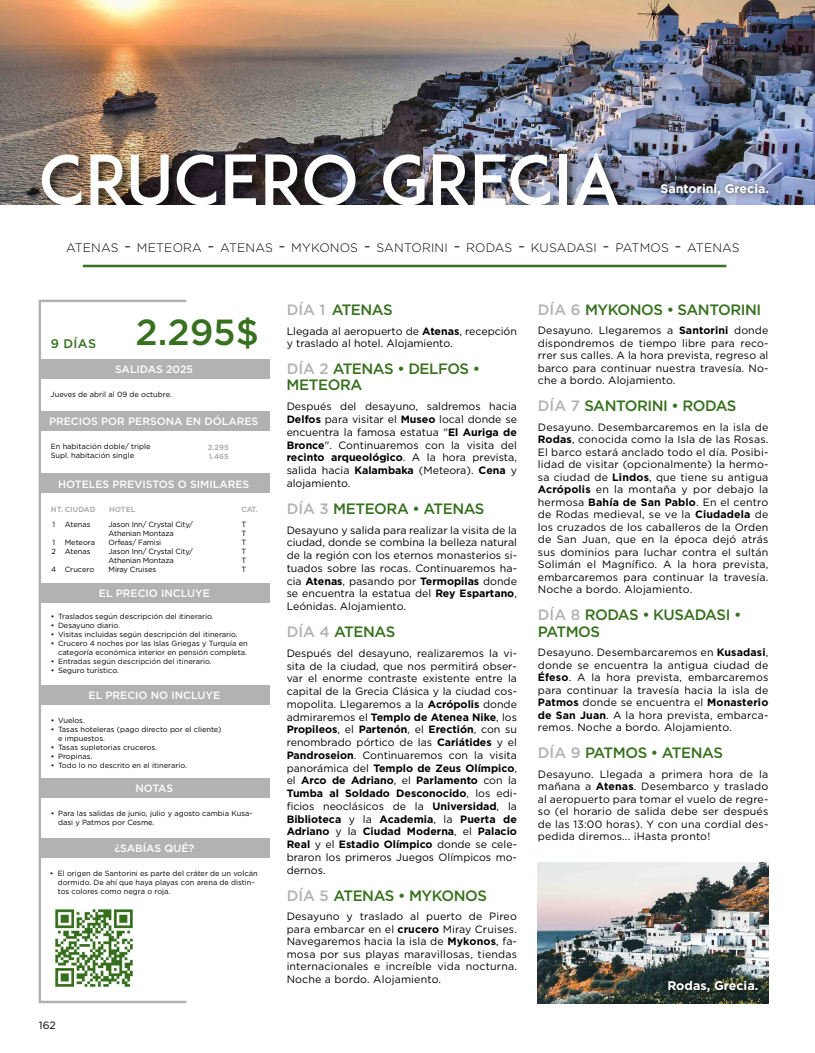
<style>
.page{position:relative;width:815px;height:1053px;background:#fff}
.page>*{position:absolute;margin:0;border:0;box-sizing:border-box;transform-origin:0 0}
.t1{font:68.75px "ADAM.CGPRO";color:#fff}
.t2{font:500 36.25px "Gotham";color:#37701e}
.t3{font:500 15px/16.2px "Gotham";letter-spacing:-.03em;color:#37701e}
.t4{font:700 12.5px "Gotham";color:#fff}
.t5{font:500 12.5px "Gotham";color:#37701e}
.t6{font:300 12.25px "Gotham";letter-spacing:.015em;color:#000}
.t7{font:10.62px/12.5px "Gotham";color:#000;text-align:justify}
.t8{font:500 10.62px "Gotham";color:#fff}
.t9{font:10.62px "Gotham";color:#010202}
.t10{font:7.5px/9px "Gotham";color:#000}
.t11{font:7.5px/9px "Gotham";letter-spacing:-.02em;color:#000}
.t12{font:700 7.5px/9px "Gotham";color:#b3b2b2}
.s1{font-size:17.5px}
.s2{color:#b3b2b2}
.s3{font-weight:700}
</style>
<div class="page">
<img style="left:0;top:0;width:815px;height:205px">
<div style="left:40px;top:151px;width:589px;height:66px;background:#000;opacity:.6"></div>
<div style="left:0;top:206px;width:815px;height:23px;background:#fff"></div>
<hr style="left:83px;top:265px;width:643px;height:2px;background:#37701e">
<div style="left:39px;top:299px;width:149px;height:704px;border:2px solid #b3b2b2"></div>
<div style="left:39px;top:359px;width:230px;height:20px;background:#b3b2b2"></div>
<div style="left:39px;top:411px;width:230px;height:19px;background:#b3b2b2"></div>
<div style="left:39px;top:473px;width:231px;height:20px;background:#b3b2b2"></div>
<div style="left:39px;top:583px;width:231px;height:20px;background:#b3b2b2"></div>
<div style="left:39px;top:685px;width:231px;height:19px;background:#b3b2b2"></div>
<div style="left:39px;top:778px;width:231px;height:20px;background:#b3b2b2"></div>
<div style="left:39px;top:838px;width:231px;height:19px;background:#b3b2b2"></div>
<img style="left:54px;top:905px;width:80px;height:83px">
<div style="left:655px;top:178px;width:119px;height:23px;background:#000;opacity:.75"></div>
<img style="left:538px;top:862px;width:231px;height:141px">
<div style="left:661px;top:974px;width:103px;height:24px;background:#000;opacity:.75"></div>
<h1 class="t1" style="left:39px;top:138px;width:583px">CRUCERO GRECIA</h1>
<p class="t6" style="left:66px;top:240px;width:675px">ATENAS <span class="s1">-</span> METEORA <span class="s1">-</span> ATENAS <span class="s1">-</span> MYKONOS <span class="s1">-</span> SANTORINI <span class="s1">-</span> RODAS <span class="s1">-</span> KUSADASI <span class="s1">-</span> PATMOS <span class="s1">-</span> ATENAS</p>
<p class="t4" style="left:660px;top:180px;width:110px">Santorini, Grecia.</p>
<p class="t5" style="left:51px;top:335px;width:47px">9 DÍAS</p>
<h2 class="t2" style="left:135px;top:308px;width:125px">2.295$</h2>
<p class="t8" style="left:115px;top:363px;width:80px">SALIDAS 2025</p>
<p class="t10" style="left:51px;top:390px;width:123px">Jueves de abril al 09 de octubre.</p>
<p class="t8" style="left:49px;top:414px;width:211px">PRECIOS POR PERSONA EN DÓLARES</p>
<p class="t10" style="left:51px;top:442px;width:101px">En habitación doble/ triple<br>Supl. habitación single</p>
<p class="t8" style="left:58px;top:477px;width:193px">HOTELES PREVISTOS O SIMILARES</p>
<p class="t12" style="left:208px;top:442px;width:23px">2.295<br>1.465</p>
<p class="t12" style="left:51px;top:504px;width:46px">NT. CIUDAD</p>
<p class="t10" style="left:52px;top:519px;width:4px">1</p>
<p class="t10" style="left:51px;top:537px;width:6px">1<br>2</p>
<p class="t10" style="left:51px;top:564px;width:7px">4</p>
<p class="t10" style="left:65px;top:519px;width:27px">Atenas</p>
<p class="t10" style="left:65px;top:537px;width:32px">Meteora<br>Atenas</p>
<p class="t10" style="left:65px;top:564px;width:31px">Crucero</p>
<p class="t12" style="left:109px;top:504px;width:28px">HOTEL</p>
<p class="t11" style="left:109px;top:519px;width:86px">Jason Inn/ Crystal City/<br>Athenian Montaza<br>Orfeas/ Famisi<br>Jason Inn/ Crystal City/<br>Athenian Montaza<br>Miray Cruises</p>
<p class="t8" style="left:99px;top:586px;width:112px">EL PRECIO INCLUYE</p>
<p class="t12" style="left:242px;top:504px;width:17px">CAT.</p>
<p class="t10" style="left:242px;top:519px;width:6px;text-align:justify">T T T T T T</p>
<p class="t10" style="left:51px;top:611px;width:164px">• Traslados según descripción del itinerario.</p>
<p class="t10" style="left:51px;top:620px;width:70px">• Desayuno diario.</p>
<p class="t10" style="left:51px;top:629px;width:188px">• Visitas incluidas según descripción del itinerario.</p>
<p class="t10" style="left:51px;top:638px;width:198px;text-align:right">• Crucero 4 noches por las Islas Griegas y Turquía en categoría económica interior en pensión completa.</p>
<p class="t10" style="left:51px;top:656px;width:162px">• Entradas según descripción del itinerario.</p>
<p class="t10" style="left:51px;top:665px;width:69px">• Seguro turístico.</p>
<p class="t8" style="left:89px;top:688px;width:133px">EL PRECIO NO INCLUYE</p>
<p class="t10" style="left:51px;top:716px;width:35px">• Vuelos.</p>
<p class="t10" style="left:58px;top:725px;width:165px;text-indent:-7px">• Tasas hoteleras (pago directo por el cliente) e impuestos.</p>
<p class="t10" style="left:51px;top:743px;width:108px">• Tasas supletorias cruceros.</p>
<p class="t10" style="left:51px;top:752px;width:43px">• Propinas.</p>
<p class="t10" style="left:51px;top:761px;width:137px">• Todo lo no descrito en el itinerario.</p>
<p class="t8" style="left:135px;top:781px;width:40px">NOTAS</p>
<p class="t10" style="left:58px;top:808px;width:196px;text-indent:-7px">• Para las salidas de junio, julio y agosto cambia Kusa&shy;dasi y Patmos por Cesme.</p>
<p class="t8" style="left:114px;top:841px;width:82px">¿SABÍAS QUÉ?</p>
<p class="t10" style="left:58px;top:868px;width:201px">El origen de Santorini es parte del cráter de un volcán dormido. De ahí que haya playas con arena de distin&shy;tos colores como negra o roja.</p>
<p class="t10" style="left:50px;top:868px;width:5px">•</p>
<p class="t9" style="left:39px;top:1018px;width:19px">162</p>
<h3 class="t3" style="left:287px;top:301px;width:108px"><span class="s2">DÍA 1</span> ATENAS</h3>
<p class="t7" style="left:287px;top:324px;width:232px">Llegada al aeropuerto de <span class="s3">Atenas</span>, recepción y traslado al hotel. Alojamiento.</p>
<h3 class="t3" style="left:287px;top:360px;width:195px"><span class="s2">DÍA 2</span> ATENAS • DELFOS •<br>METEORA</h3>
<p class="t7" style="left:287px;top:400px;width:232px">Después del desayuno, saldremos hacia <span class="s3">Delfos</span> para visitar el <span class="s3">Museo</span> local donde se encuentra la famosa estatua "<span class="s3">El Auriga de Bronce</span>". Continuaremos con la visita del <span class="s3">recinto arqueológico</span>. A la hora prevista, salida hacia <span class="s3">Kalambaka</span> (Meteora). <span class="s3">Cena</span> y alojamiento.</p>
<h3 class="t3" style="left:287px;top:500px;width:199px"><span class="s2">DÍA 3</span> METEORA • ATENAS</h3>
<p class="t7" style="left:287px;top:523px;width:232px">Desayuno y salida para realizar la visita de la ciudad, donde se combina la belleza natural de la región con los eternos monasterios si&shy;tuados sobre las rocas. Continuaremos ha&shy;cia <span class="s3">Atenas</span>, pasando por <span class="s3">Termopilas</span> donde se encuentra la estatua del <span class="s3">Rey Espartano</span>, Leónidas. Alojamiento.</p>
<h3 class="t3" style="left:287px;top:623px;width:110px"><span class="s2">DÍA 4</span> ATENAS</h3>
<p class="t7" style="left:287px;top:646px;width:232px">Después del desayuno, realizaremos la vi&shy;sita de la ciudad, que nos permitirá obser&shy;var el enorme contraste existente entre la capital de la Grecia Clásica y la ciudad cos&shy;mopolita. Llegaremos a la <span class="s3">Acrópolis</span> donde admiraremos el <span class="s3">Templo de Atenea Nike</span>, los <span class="s3">Propileos</span>, el <span class="s3">Partenón</span>, el <span class="s3">Erectión</span>, con su renombrado pórtico de las <span class="s3">Cariátides</span> y el <span class="s3">Pandroseion</span>. Continuaremos con la visita panorámica del <span class="s3">Templo de Zeus Olímpico</span>, el <span class="s3">Arco de Adriano</span>, el <span class="s3">Parlamento</span> con la <span class="s3">Tumba al Soldado Desconocido</span>, los edi&shy;ficios neoclásicos de la <span class="s3">Universidad</span>, la <span class="s3">Biblioteca</span> y la <span class="s3">Academia</span>, la <span class="s3">Puerta de Adriano</span> y la <span class="s3">Ciudad Moderna</span>, el <span class="s3">Palacio Real</span> y el <span class="s3">Estadio Olímpico</span> donde se cele&shy;braron los primeros Juegos Olímpicos mo&shy;dernos.</p>
<h3 class="t3" style="left:287px;top:886px;width:202px"><span class="s2">DÍA 5</span> ATENAS • MYKONOS</h3>
<p class="t7" style="left:287px;top:909px;width:232px">Desayuno y traslado al puerto de Pireo para embarcar en el <span class="s3">crucero</span> Miray Cruises.<br>Navegaremos hacia la isla de <span class="s3">Mykonos</span>, fa&shy;mosa por sus playas maravillosas, tiendas internacionales e increíble vida nocturna.<br>Noche a bordo. Alojamiento.</p>
<h3 class="t3" style="left:538px;top:301px;width:225px"><span class="s2">DÍA 6</span> MYKONOS • SANTORINI</h3>
<p class="t7" style="left:538px;top:324px;width:232px">Desayuno. Llegaremos a <span class="s3">Santorini</span> donde dispondremos de tiempo libre para reco&shy;rrer sus calles. A la hora prevista, regreso al barco para continuar nuestra travesía. No&shy;che a bordo. Alojamiento.</p>
<h3 class="t3" style="left:538px;top:397px;width:200px"><span class="s2">DÍA 7</span> SANTORINI • RODAS</h3>
<p class="t7" style="left:538px;top:420px;width:232px">Desayuno. Desembarcaremos en la isla de <span class="s3">Rodas</span>, conocida como la Isla de las Rosas.<br>El barco estará anclado todo el día. Posibi&shy;lidad de visitar (opcionalmente) la hermo&shy;sa ciudad de <span class="s3">Lindos</span>, que tiene su antigua <span class="s3">Acrópolis</span> en la montaña y por debajo la hermosa <span class="s3">Bahía de San Pablo</span>. En el centro de Rodas medieval, se ve la <span class="s3">Ciudadela</span> de los cruzados de los caballeros de la Orden de San Juan, que en la época dejó atrás sus dominios para luchar contra el sultán Solimán el Magnífico. A la hora prevista, embarcaremos para continuar la travesía.<br>Noche a bordo. Alojamiento.</p>
<h3 class="t3" style="left:538px;top:606px;width:205px"><span class="s2">DÍA 8</span> RODAS • KUSADASI •<br>PATMOS</h3>
<p class="t7" style="left:538px;top:646px;width:232px">Desayuno. Desembarcaremos en <span class="s3">Kusadasi</span>, donde se encuentra la antigua ciudad de <span class="s3">Éfeso</span>. A la hora prevista, embarcaremos para continuar la travesía hacia la isla de <span class="s3">Patmos</span> donde se encuentra el <span class="s3">Monasterio de San Juan</span>. A la hora prevista, embarca&shy;remos. Noche a bordo. Alojamiento.</p>
<h3 class="t3" style="left:538px;top:744px;width:187px"><span class="s2">DÍA 9</span> PATMOS • ATENAS</h3>
<p class="t7" style="left:538px;top:767px;width:232px">Desayuno. Llegada a primera hora de la mañana a <span class="s3">Atenas</span>. Desembarco y traslado al aeropuerto para tomar el vuelo de regre&shy;so (el horario de salida debe ser después de las 13:00 horas). Y con una cordial des&shy;pedida diremos... ¡Hasta pronto!</p>
<p class="t4" style="left:667px;top:977px;width:93px">Rodas, Grecia.</p>
</div>
